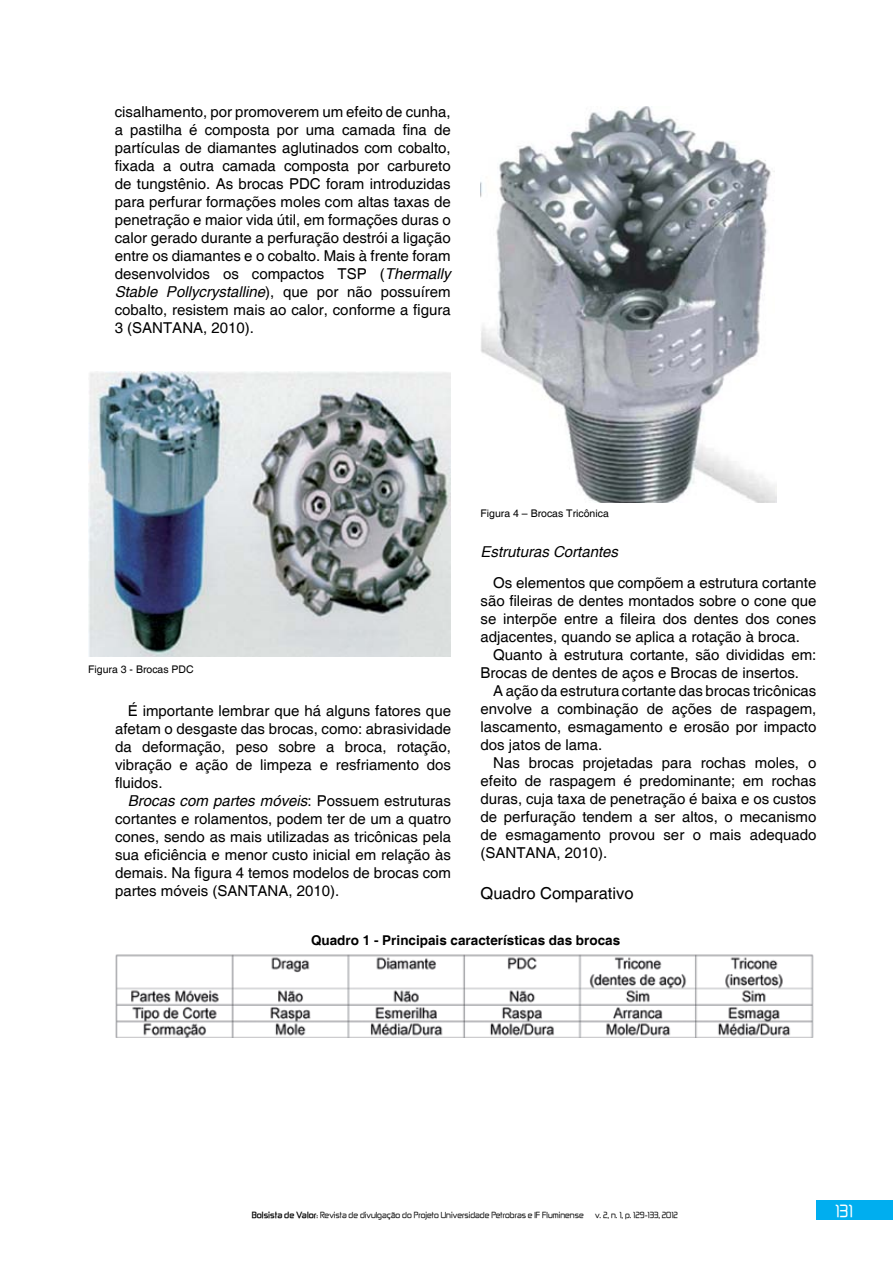
<style>
.page{position:relative;width:893px;height:1263px;background:#fff}
.page>*{position:absolute;margin:0;border:0;box-sizing:border-box;transform-origin:0 0}
.t1{font:16.5px "Helvetica";color:#000}
.t2{font:15px/18px "Helvetica";color:#000;text-align:justify}
.t3{font:italic 15px "Helvetica";color:#000}
.t4{font:15px "Zekton";color:#fff}
.t5{font:700 13.5px "Helvetica";color:#000}
.t6{font:10.5px "Helvetica";color:#000}
.t7{font:7.5px "Zekton";color:#000}
.s1{font-style:italic}
.s2{font-weight:700}
</style>
<div class="page">
<div style="left:816px;top:1200px;width:77px;height:19px;background:#00aeef"></div>
<img style="left:88px;top:372px;width:363px;height:285px">
<img style="left:480px;top:106px;width:296px;height:396px">
<img style="left:116px;top:954px;width:697px;height:84px">
<p class="t2" style="left:115px;top:104px;width:337px">cisalhamento, por promoverem um efeito de cunha, a pastilha é composta por uma camada fina de partículas de diamantes aglutinados com cobalto, fixada a outra camada composta por carbureto de tungstênio. As brocas PDC foram introduzidas para perfurar formações moles com altas taxas de penetração e maior vida útil, em formações duras o calor gerado durante a perfuração destrói a ligação entre os diamantes e o cobalto. Mais à frente foram desenvolvidos os compactos TSP (<span class="s1">Thermally Stable Pollycrystalline</span>), que por não possuírem cobalto, resistem mais ao calor, conforme a figura 3 (SANTANA, 2010).</p>
<p class="t6" style="left:88px;top:663px;width:107px">Figura 3 - Brocas PDC</p>
<p class="t2" style="left:115px;top:702px;width:337px;text-indent:13px">É importante lembrar que há alguns fatores que afetam o desgaste das brocas, como: abrasividade da deformação, peso sobre a broca, rotação, vibração e ação de limpeza e resfriamento dos fluidos.</p>
<p class="t2" style="left:115px;top:792px;width:337px;text-indent:13px"><span class="s1">Brocas com partes móveis</span>: Possuem estruturas cortantes e rolamentos, podem ter de um a quatro cones, sendo as mais utilizadas as tricônicas pela sua eficiência e menor custo inicial em relação às demais. Na figura 4 temos modelos de brocas com partes móveis (SANTANA, 2010).</p>
<p class="t6" style="left:480px;top:507px;width:130px">Figura 4 – Brocas Tricônica</p>
<p class="t3" style="left:480px;top:543px;width:139px">Estruturas Cortantes</p>
<p class="t2" style="left:480px;top:574px;width:337px;text-indent:13px">Os elementos que compõem a estrutura cortante são fileiras de dentes montados sobre o cone que se interpõe entre a fileira dos dentes dos cones adjacentes, quando se aplica a rotação à broca.</p>
<p class="t2" style="left:480px;top:646px;width:337px;text-indent:13px">Quanto à estrutura cortante, são divididas em:<br>Brocas de dentes de aços e Brocas de insertos.</p>
<p class="t2" style="left:480px;top:682px;width:337px;text-indent:13px">A ação da estrutura cortante das brocas tricônicas envolve a combinação de ações de raspagem, lascamento, esmagamento e erosão por impacto dos jatos de lama.</p>
<p class="t2" style="left:480px;top:754px;width:337px;text-indent:13px">Nas brocas projetadas para rochas moles, o efeito de raspagem é predominante; em rochas duras, cuja taxa de penetração é baixa e os custos de perfuração tendem a ser altos, o mecanismo de esmagamento provou ser o mais adequado (SANTANA, 2010).</p>
<p class="t1" style="left:480px;top:884px;width:155px">Quadro Comparativo</p>
<p class="t5" style="left:311px;top:932px;width:311px">Quadro 1 - Principais características das brocas</p>
<p class="t7" style="left:252px;top:1210px;width:333px"><span class="s2">Bolsista de Valor</span>: Revista de divulgação do Projeto Universidade Petrobras e IF Fluminense</p>
<p class="t7" style="left:595px;top:1210px;width:85px">v. 2, n. 1, p. 129-133, 2012</p>
<p class="t4" style="left:835px;top:1200px;width:19px">131</p>
</div>
